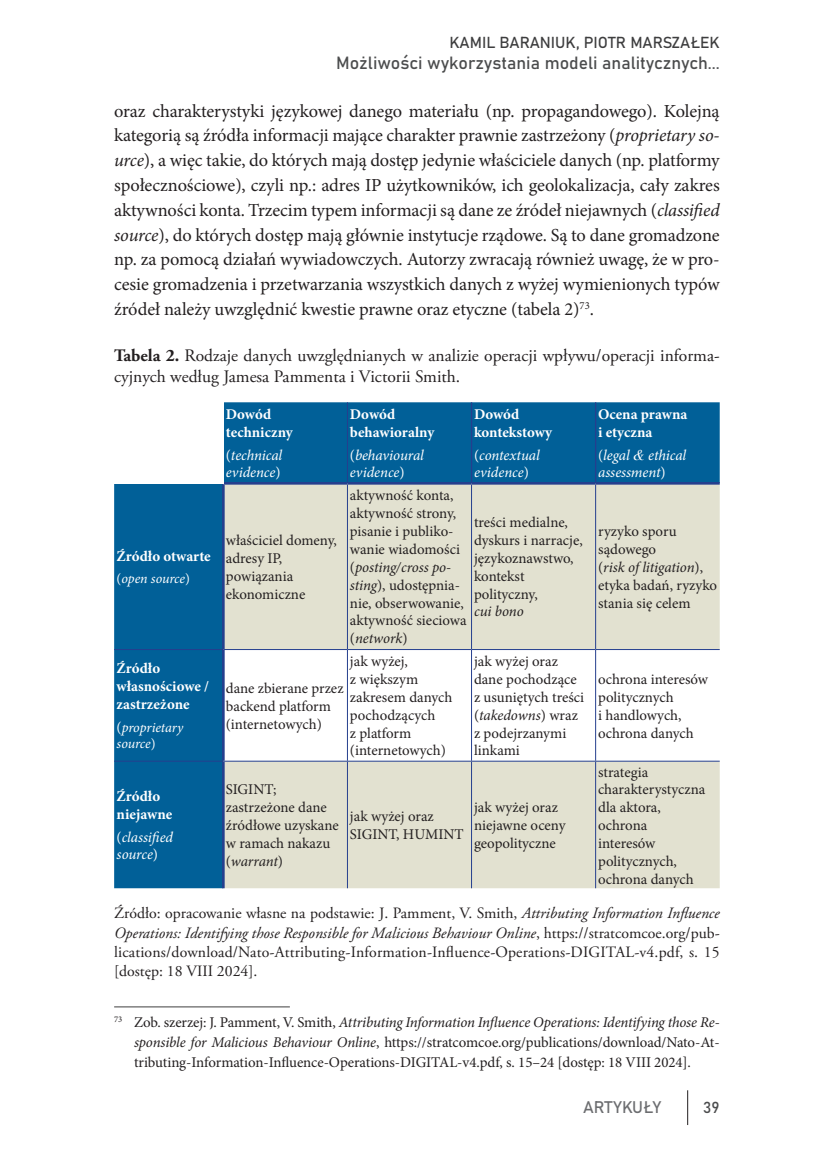
<style>
.page{position:relative;width:819px;height:1166px;background:#fff}
.page>*{position:absolute;margin:0;border:0;box-sizing:border-box;transform-origin:0 0}
.Tekst{font:18.38px/24.8px "Minion Pro";letter-spacing:-.005em;color:#231f20;text-align:justify}
.Tabele_wykresy{font:17.5px/21px "Adobe Garamond Pro";color:#231f20}
.t1{font:17.5px "Bahnschrift";color:#4b4c4d}
.t2{font:16.62px "Bahnschrift";color:#6c6d70}
.źródło{font:15.75px/19.2px "Adobe Garamond Pro";letter-spacing:.01em;color:#231f20;text-align:justify}
.t3{font:15.75px "Bahnschrift";color:#3e3e3f}
.t4{font:15.75px "Bahnschrift";color:#4b4c4d}
.Pagina{font:14.88px/17.8px "Minion Pro";color:#231f20}
.przypisy_-_pol{font:14.88px/19.9px "Minion Pro";letter-spacing:-.005em;color:#231f20;text-align:justify}
.Pagina-2{font:700 14.88px/17.8px "Minion Pro";color:#fff}
.Pagina-3{font:italic 14.88px/17.8px "Minion Pro";letter-spacing:-.005em;color:#fff}
.Pagina-4{font:italic 14px/16.8px "Minion Pro";letter-spacing:-.01em;color:#fff}
.s1{color:#57585a}
.s2{font-style:italic}
.s3{font-weight:700}
.s4{font-style:normal}
.s5{font-family:"Times New Roman"}
.s6{font-style:normal;font-size:14.88px}
</style>
<div class="page">
<hr style="left:687px;top:1090px;width:1px;height:35px;background:#231f20">
<div style="left:224px;top:402px;width:495px;height:80px;background:#016098"></div>
<div style="left:114px;top:484px;width:108px;height:404px;background:#016098"></div>
<svg style="left:225px;top:485px;width:494px;height:403px;fill:#e2e1d0"></svg>
<hr style="left:222px;top:482px;width:125px;height:3px;background:#253f8e">
<hr style="left:222px;top:485px;width:3px;height:164px;background:#253f8e">
<hr style="left:222px;top:650px;width:3px;height:111px;background:#253f8e">
<hr style="left:222px;top:761px;width:3px;height:127px;background:#253f8e">
<hr style="left:595px;top:485px;width:1px;height:164px;background:#253f8e">
<hr style="left:595px;top:650px;width:1px;height:111px;background:#253f8e">
<hr style="left:595px;top:761px;width:1px;height:127px;background:#253f8e">
<hr style="left:223px;top:761px;width:124px;height:1px;background:#253f8e">
<hr style="left:347px;top:761px;width:124px;height:1px;background:#253f8e">
<hr style="left:471px;top:761px;width:124px;height:1px;background:#253f8e">
<hr style="left:595px;top:761px;width:124px;height:1px;background:#253f8e">
<hr style="left:223px;top:649px;width:124px;height:1px;background:#253f8e">
<hr style="left:347px;top:649px;width:124px;height:1px;background:#253f8e">
<hr style="left:471px;top:649px;width:124px;height:1px;background:#253f8e">
<hr style="left:595px;top:649px;width:124px;height:1px;background:#253f8e">
<hr style="left:347px;top:485px;width:1px;height:164px;background:#253f8e">
<hr style="left:347px;top:650px;width:1px;height:111px;background:#253f8e">
<hr style="left:347px;top:761px;width:1px;height:127px;background:#253f8e">
<hr style="left:471px;top:485px;width:1px;height:164px;background:#253f8e">
<hr style="left:471px;top:650px;width:1px;height:111px;background:#253f8e">
<hr style="left:471px;top:761px;width:1px;height:127px;background:#253f8e">
<hr style="left:114px;top:649px;width:109px;height:1px;background:#253f8e">
<hr style="left:114px;top:761px;width:109px;height:1px;background:#253f8e">
<hr style="left:347px;top:402px;width:1px;height:80px;background:#253f8e">
<hr style="left:471px;top:402px;width:1px;height:80px;background:#253f8e">
<hr style="left:595px;top:402px;width:1px;height:80px;background:#253f8e">
<hr style="left:347px;top:482px;width:124px;height:3px;background:#253f8e">
<hr style="left:471px;top:482px;width:124px;height:3px;background:#253f8e">
<hr style="left:595px;top:482px;width:124px;height:3px;background:#253f8e">
<hr style="left:114px;top:1006px;width:176px;height:1px;background:#3e3e3f">
<div style="left:114px;top:402px;width:109px;height:81px;background:#fff"></div>
<p class="t3" style="left:449px;top:30px;width:272px">KAMIL BARANIUK, PIOTR MARSZAŁEK</p>
<p class="t1" style="left:336px;top:49px;width:385px">Możliwości wykorzystania modeli analitycznych<span class="s1">...</span></p>
<p class="Tekst" style="left:114px;top:98px;width:607px">oraz charakterystyki językowej danego materiału (np. propagandowego). Kolejną kategorią są źródła informacji mające charakter prawnie zastrzeżony (<span class="s2">proprietary so&shy;urce</span>), a więc takie, do których mają dostęp jedynie właściciele danych (np. platformy społecznościowe), czyli np.: adres IP użytkowników, ich geolokalizacja, cały zakres aktywności konta. Trzecim typem informacji są dane ze źródeł niejawnych (<span class="s2">classified source</span>), do których dostęp mają głównie instytucje rządowe. Są to dane gromadzone np. za pomocą działań wywiadowczych. Autorzy zwracają również uwagę, że w pro&shy;cesie gromadzenia i przetwarzania wszystkich danych z wyżej wymienionych typów źródeł należy uwzględnić kwestie prawne oraz etyczne (tabela 2)<sup>73</sup>.</p>
<p class="Tabele_wykresy" style="left:114px;top:345px;width:607px"><span class="s3">Tabela 2.</span> Rodzaje danych uwzględnianych w analizie operacji wpływu/operacji informa&shy;cyjnych według Jamesa Pammenta i Victorii Smith.</p>
<p class="Pagina-2" style="left:226px;top:405px;width:68px">Dowód techniczny</p>
<p class="Pagina-3" style="left:226px;top:446px;width:58px"><span class="s4">(</span>technical evidence<span class="s4">)</span></p>
<p class="Pagina-2" style="left:350px;top:405px;width:86px">Dowód behawioralny</p>
<p class="Pagina-3" style="left:350px;top:446px;width:75px"><span class="s4">(</span>behavioural evidence<span class="s4">)</span></p>
<p class="Pagina-2" style="left:474px;top:405px;width:47px">Dowód</p>
<p class="Pagina-2" style="left:474px;top:423px;width:79px">kontekstowy</p>
<p class="Pagina-3" style="left:474px;top:446px;width:67px"><span class="s4">(</span>contextual evidence<span class="s4">)</span></p>
<p class="Pagina-2" style="left:598px;top:405px;width:91px">Ocena prawna i etyczna</p>
<p class="Pagina-3" style="left:598px;top:446px;width:90px"><span class="s4">(</span>legal <span class="s5">&amp;</span> ethical assessment<span class="s4">)</span></p>
<p class="Pagina-2" style="left:117px;top:547px;width:96px">Źródło otwarte</p>
<p class="Pagina-4" style="left:117px;top:570px;width:75px"><span class="s4">(</span>open source<span class="s4">)</span></p>
<p class="Pagina-2" style="left:117px;top:659px;width:94px">Źródło własnościowe / zastrzeżone</p>
<p class="Pagina-4" style="left:117px;top:719px;width:68px"><span class="s6">(</span>proprietary source<span class="s4">)</span></p>
<p class="Pagina" style="left:226px;top:531px;width:112px">właściciel domeny, adresy IP, powiązania ekonomiczne</p>
<p class="Pagina" style="left:350px;top:487px;width:118px">aktywność konta, aktywność strony, pisanie i publiko&shy;wanie wiadomości (<span class="s2">posting/cross po&shy;sting</span>), udostępnia&shy;nie, obserwowanie, aktywność sieciowa (<span class="s2">network</span>)</p>
<p class="Pagina" style="left:474px;top:513px;width:110px">treści medialne, dyskurs i narracje, językoznawstwo, kontekst polityczny,<br><span class="s2">cui bono</span></p>
<p class="Pagina" style="left:598px;top:522px;width:121px">ryzyko sporu sądowego<br>(<span class="s2">risk of litigation</span>), etyka badań, ryzyko stania się celem</p>
<p class="Pagina" style="left:350px;top:652px;width:104px">jak wyżej,<br>z większym zakresem danych pochodzących<br>z platform (internetowych)</p>
<p class="Pagina" style="left:474px;top:652px;width:112px">jak wyżej oraz dane pochodzące z usuniętych treści (<span class="s2">takedowns</span>) wraz z podejrzanymi linkami</p>
<p class="Pagina" style="left:226px;top:679px;width:119px">dane zbierane przez backend platform (internetowych)</p>
<p class="Pagina" style="left:598px;top:670px;width:111px">ochrona interesów politycznych<br>i handlowych, ochrona danych</p>
<p class="Pagina" style="left:598px;top:763px;width:109px">strategia charakterystyczna dla aktora, ochrona interesów politycznych, ochrona danych</p>
<p class="źródło" style="left:114px;top:904px;width:607px">Źródło: opracowanie własne na podstawie: J. Pamment, V. Smith, <span class="s2">Attributing Information Influence Operations: Identifying those Responsible for Malicious Behaviour Online</span>, https://stratcomcoe.org/pub&shy;lications/download/Nato-Attributing-Information-Influence-Operations-DIGITAL-v4.pdf, s. 15 [dostęp: 18 VIII 2024].</p>
<p class="przypisy_-_pol" style="left:134px;top:1012px;width:587px;text-indent:-20px"><sup>73</sup> Zob. szerzej: J. Pamment, V. Smith, <span class="s2">Attributing Information Influence Operations: Identifying those Re&shy;sponsible for Malicious Behaviour Online</span>, https://stratcomcoe.org/publications/download/Nato-At&shy;tributing-Information-Influence-Operations-DIGITAL-v4.pdf, s. 15–24 [dostęp: 18 VIII 2024].</p>
<p class="Pagina" style="left:226px;top:781px;width:114px">SIGINT; zastrzeżone dane źródłowe uzyskane w ramach nakazu (<span class="s2">warrant</span>)</p>
<p class="Pagina-2" style="left:117px;top:787px;width:57px">Źródło niejawne</p>
<p class="Pagina-3" style="left:117px;top:828px;width:58px"><span class="s4">(</span>classified source<span class="s4">)</span></p>
<p class="Pagina" style="left:350px;top:807px;width:115px">jak wyżej oraz<br>SIGINT, HUMINT</p>
<p class="Pagina" style="left:474px;top:798px;width:93px">jak wyżej oraz niejawne oceny geopolityczne</p>
<p class="t2" style="left:583px;top:1094px;width:80px">ARTYKUŁY</p>
<p class="t4" style="left:703px;top:1095px;width:18px">39</p>
</div>
